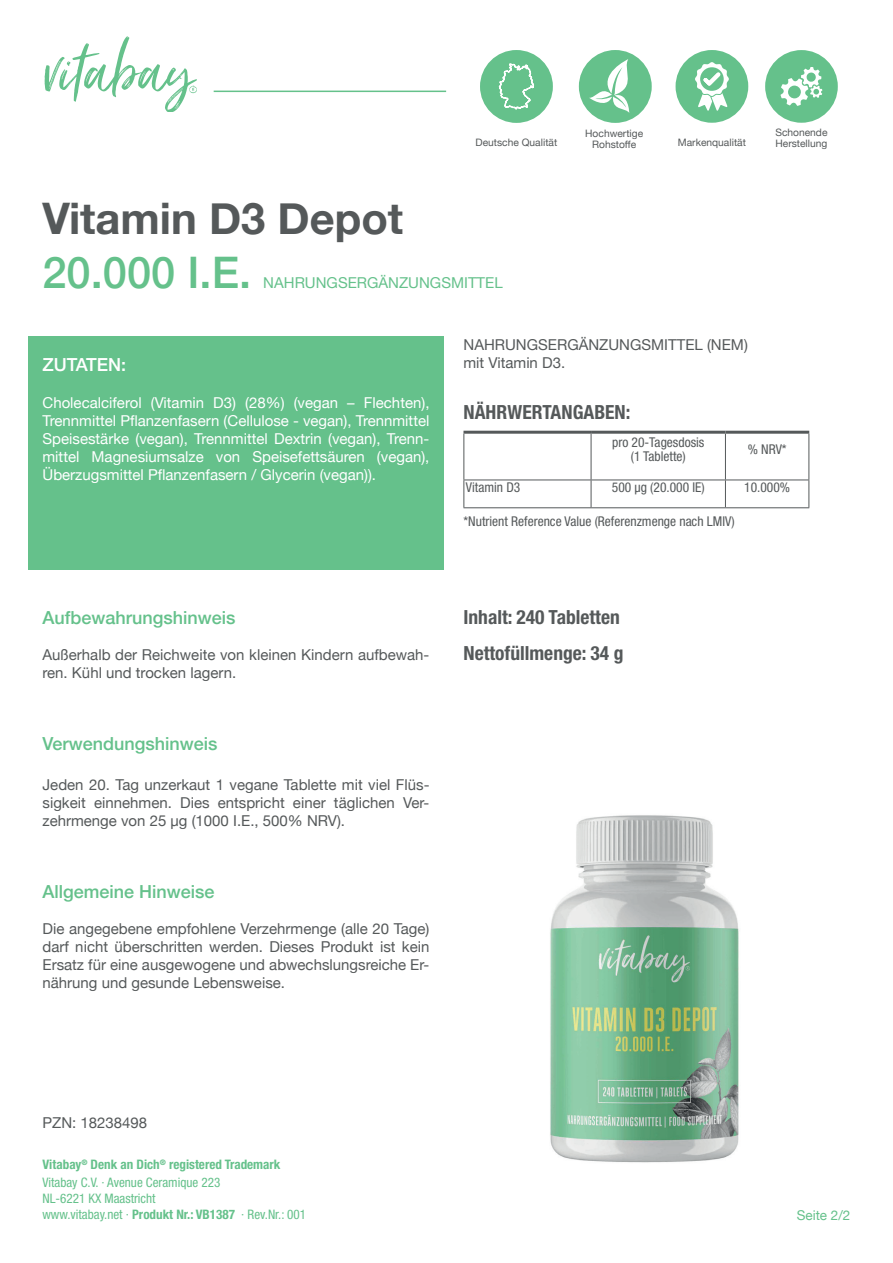
<style>
.page{position:relative;width:893px;height:1263px;background:#fff}
.page>*{position:absolute;margin:0;border:0;box-sizing:border-box;transform-origin:0 0}
.t1{font:700 43.5px "Helvetica Neue";color:#55595a}
.t2{font:500 43.5px "Helvetica Neue";color:#65c18b}
.t3{font:700 condensed 19.5px/36px "Helvetica Neue LTW1 G";color:#55595a}
.t4{font:500 18px "Helvetica Neue";color:#65c18b}
.t5{font:500 18px "Helvetica Neue";color:#fff}
.t6{font:15px/18px "Helvetica Neue";color:#55595a}
.t7{font:15px/18px "Helvetica Neue";color:#fff;text-align:justify}
.t8{font:15px "Helvetica Neue";color:#65c18b}
.t9{font:condensed 13.5px/13.5px "Helvetica Neue LTW1 G";color:#55595a;text-align:center}
.t10{font:13.5px "Helvetica Neue";color:#65c18b}
.t11{font:700 condensed 13.05px/18px "Helvetica Neue LTW1 G";color:#65c18b}
.t12{font:condensed 13.05px/15.8px "Helvetica Neue LTW1 G";color:#65c18b}
.t13{font:10.2px/10.6px "Helvetica Neue";color:#55595a}
.s1{font-weight:400}
.s2{font-weight:700}
</style>
<div class="page">
<img style="left:550px;top:815px;width:189px;height:348px">
<div style="left:28px;top:336px;width:416px;height:234px;background:#65c18b"></div>
<hr style="left:463px;top:431px;width:128px;height:3px;background:#55595a">
<hr style="left:591px;top:431px;width:134px;height:3px;background:#55595a">
<hr style="left:725px;top:431px;width:84px;height:3px;background:#55595a">
<svg style="left:463px;top:481px;width:1px;height:26px"></svg>
<svg style="left:591px;top:481px;width:1px;height:26px"></svg>
<svg style="left:725px;top:481px;width:1px;height:26px"></svg>
<svg style="left:808px;top:481px;width:1px;height:26px"></svg>
<hr style="left:463px;top:507px;width:128px;height:1px;background:#55595a">
<hr style="left:591px;top:507px;width:134px;height:1px;background:#55595a">
<hr style="left:725px;top:507px;width:84px;height:1px;background:#55595a">
<hr style="left:463px;top:434px;width:1px;height:46px;background:#55595a">
<hr style="left:591px;top:434px;width:1px;height:46px;background:#55595a">
<hr style="left:725px;top:434px;width:1px;height:46px;background:#55595a">
<hr style="left:808px;top:434px;width:1px;height:46px;background:#55595a">
<hr style="left:463px;top:480px;width:128px;height:1px;background:#55595a">
<hr style="left:591px;top:480px;width:134px;height:1px;background:#55595a">
<hr style="left:725px;top:480px;width:84px;height:1px;background:#55595a">
<svg style="left:45px;top:36px;width:151px;height:76px"></svg>
<hr style="left:214px;top:91px;width:232px;height:1px;background:#65c18b">
<div style="left:480px;top:50px;width:73px;height:73px;background:#65c18b;border-radius:50%"></div>
<svg style="left:498px;top:63px;width:36px;height:47px"></svg>
<div style="left:676px;top:50px;width:72px;height:73px;background:#65c18b;border-radius:50%"></div>
<svg style="left:695px;top:62px;width:34px;height:49px"></svg>
<div style="left:765px;top:50px;width:73px;height:73px;background:#65c18b;border-radius:50%"></div>
<svg style="left:780px;top:67px;width:42px;height:39px"></svg>
<div style="left:579px;top:50px;width:73px;height:73px;background:#65c18b;border-radius:50%"></div>
<svg style="left:589px;top:59px;width:41px;height:54px"></svg>
<p class="t13" style="left:476px;top:138px;width:83px">Deutsche Qualität</p>
<p class="t13" style="left:678px;top:138px;width:70px">Markenqualität</p>
<p class="t13" style="left:775px;top:128px;width:54px">Schonende<br>Herstellung</p>
<p class="t13" style="left:585px;top:129px;width:59px;text-align:center">Hochwertige<br>Rohstoffe</p>
<h1 class="t1" style="left:42px;top:184px;width:362px">Vitamin D3 Depot</h1>
<h1 class="t2" style="left:42px;top:237px;width:210px">20.000 I.E.</h1>
<p class="t8" style="left:263px;top:272px;width:241px">NAHRUNGSERGÄNZUNGSMITTEL</p>
<p class="t5" style="left:43px;top:350px;width:85px">ZUTATEN:</p>
<p class="t7" style="left:43px;top:394px;width:388px">Cholecalciferol (Vitamin D3) (28%) (vegan – Flechten), Trennmittel Pflanzenfasern (Cellulose - vegan), Trennmittel Speisestärke (vegan), Trennmittel Dextrin (vegan), Trenn&shy;mittel Magnesiumsalze von Speisefettsäuren (vegan), Überzugsmittel Pflanzenfasern / Glycerin (vegan)).</p>
<p class="t4" style="left:43px;top:603px;width:195px">Aufbewahrungshinweis</p>
<p class="t6" style="left:43px;top:646px;width:388px">Außerhalb der Reichweite von kleinen Kindern aufbewah&shy;ren. Kühl und trocken lagern.</p>
<p class="t4" style="left:43px;top:729px;width:177px">Verwendungshinweis</p>
<p class="t6" style="left:43px;top:776px;width:388px;text-align:justify">Jeden 20. Tag unzerkaut 1 vegane Tablette mit viel Flüs&shy;sigkeit einnehmen. Dies entspricht einer täglichen Ver&shy;zehrmenge von 25 µg (1000 I.E., 500% NRV).</p>
<p class="t4" style="left:43px;top:877px;width:174px">Allgemeine Hinweise</p>
<p class="t6" style="left:43px;top:920px;width:388px;text-align:justify">Die angegebene empfohlene Verzehrmenge (alle 20 Tage) darf nicht überschritten werden. Dieses Produkt ist kein Ersatz für eine ausgewogene und abwechslungsreiche Er&shy;nährung und gesunde Lebensweise.</p>
<p class="t6" style="left:463px;top:337px;width:286px">NAHRUNGSERGÄNZUNGSMITTEL (NEM) mit Vitamin D3.</p>
<h2 class="t3" style="left:463px;top:394px;width:169px">NÄHRWERTANGABEN:</h2>
<p class="t9" style="left:612px;top:436px;width:94px">pro 20-Tagesdosis (1 Tablette)</p>
<p class="t9" style="left:748px;top:443px;width:40px">% NRV*</p>
<p class="t9" style="left:466px;top:480px;width:56px">Vitamin D3</p>
<p class="t9" style="left:612px;top:480px;width:94px">500 µg (20.000 IE)</p>
<p class="t9" style="left:744px;top:480px;width:47px">10.000%</p>
<p class="t9" style="left:463px;top:514px;width:273px">*Nutrient Reference Value (Referenzmenge nach LMIV)</p>
<h2 class="t3" style="left:463px;top:599px;width:162px">Inhalt: 240 Tabletten<br>Nettofüllmenge: 34 g</h2>
<p class="t6" style="left:43px;top:1114px;width:106px">PZN: 18238498</p>
<p class="t11" style="left:42px;top:1156px;width:240px">Vitabay<sup>®</sup> Denk an Dich<sup>®</sup> registered Trademark<br><span class="s1">Vitabay C.V. · Avenue Ceramique 223</span></p>
<p class="t12" style="left:42px;top:1191px;width:265px">NL-6221 KX Maastricht<br>www.vitabay.net · <span class="s2">Produkt Nr.: VB1387</span> · Rev.Nr.: 001</p>
<p class="t10" style="left:797px;top:1206px;width:55px">Seite 2/2</p>
</div>
